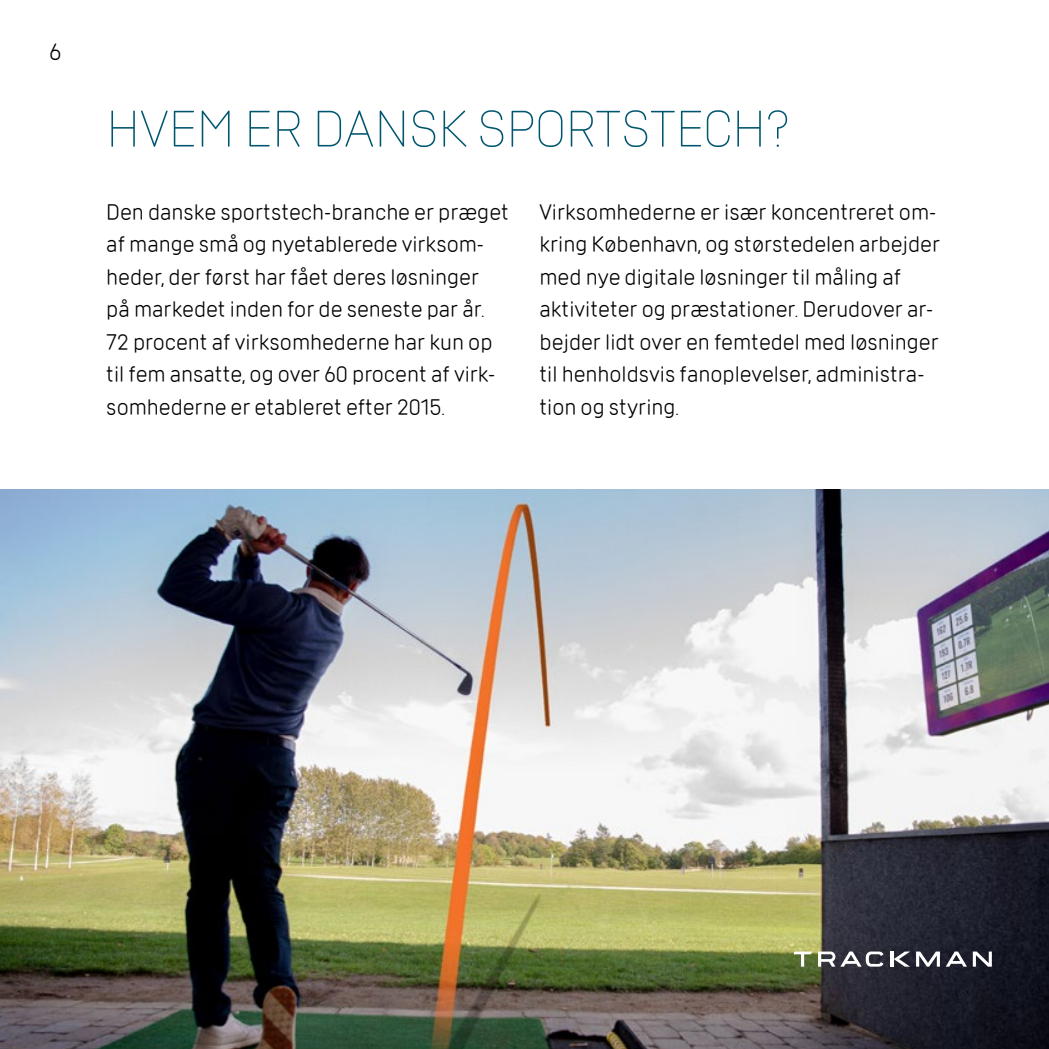
<style>
.page{position:relative;width:1049px;height:1049px;background:#fff}
.page>*{position:absolute;margin:0;border:0;box-sizing:border-box;transform-origin:0 0}
.t1{font:300 52.5px "DIF";color:#00566f}
.t2{font:22.5px "DIF";color:#000}
.t3{font:21.5px/32.5px "DIF";color:#000}
</style>
<div class="page">
<img style="left:0;top:489px;width:1049px;height:560px">
<hr style="left:890px;top:951px;width:3px;height:15px;background:#fff">
<svg style="left:894px;top:951px;width:16px;height:16px"></svg>
<svg style="left:916px;top:951px;width:24px;height:15px"></svg>
<svg style="left:946px;top:951px;width:21px;height:16px"></svg>
<svg style="left:973px;top:951px;width:19px;height:16px"></svg>
<svg style="left:794px;top:951px;width:18px;height:15px"></svg>
<svg style="left:818px;top:951px;width:65px;height:15px"></svg>
<p class="t2" style="left:50px;top:39px;width:14px">6</p>
<h1 class="t1" style="left:106px;top:99px;width:684px">HVEM ER DANSK SPORTSTECH?</h1>
<p class="t3" style="left:106px;top:195px;width:404px">Den danske sportstech-branche er præget af mange små og nyetablerede virksom&shy;heder, der først har fået deres løsninger<br>på markedet inden for de seneste par år.<br>72 procent af virksomhederne har kun op til fem ansatte, og over 60 procent af virk&shy;somhederne er etableret efter 2015.</p>
<p class="t3" style="left:539px;top:195px;width:402px">Virksomhederne er især koncentreret om&shy;kring København, og størstedelen arbejder med nye digitale løsninger til måling af aktiviteter og præstationer. Derudover ar&shy;bejder lidt over en femtedel med løsninger til henholdsvis fanoplevelser, administra&shy;tion og styring.</p>
</div>
